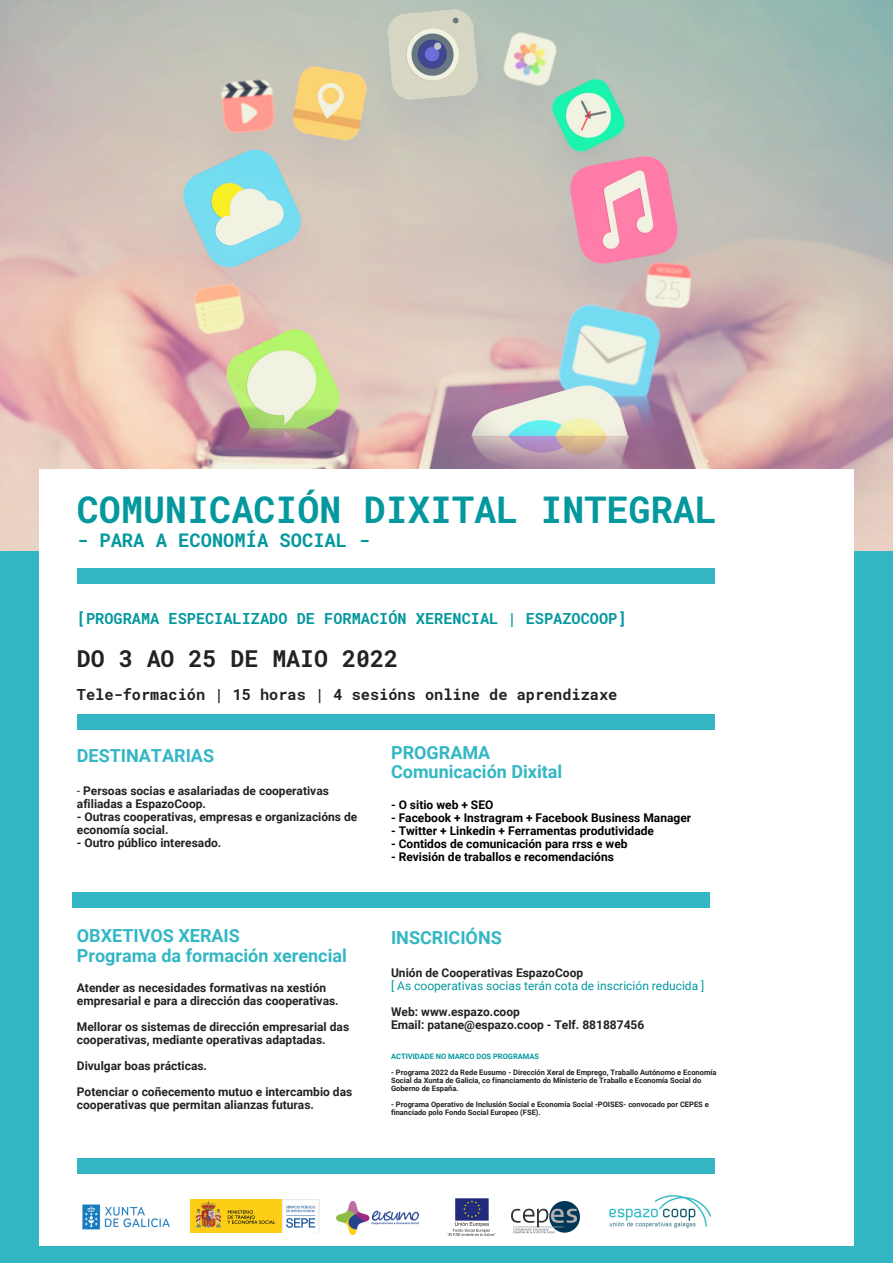
<style>
.page{position:relative;width:893px;height:1263px;background:#34b7c4}
.page>*{position:absolute;margin:0;border:0;box-sizing:border-box;transform-origin:0 0}
.t1{font:700 36.75px "Roboto Mono";color:#03989e}
.t2{font:700 23.25px "Roboto Mono";color:#222}
.t3{font:700 18.75px "Roboto Mono";color:#03989e}
.t4{font:700 18px "Roboto";color:#34b7c4}
.t5{font:700 15.3px "Roboto Mono";color:#03989e}
.t6{font:700 15.3px "Roboto Mono";color:#222}
.t7{font:700 12px/13px "Roboto";color:#222}
.t8{font:700 12px "Roboto";color:#000}
.t9{font:12px "Roboto";color:#03989e}
.t10{font:700 7.5px/7.9px "Roboto";color:#222}
.t11{font:700 7.5px "Roboto";color:#03989e}
.s1{font-weight:400}
</style>
<div class="page">
<img style="left:0;top:0;width:893px;height:550px">
<div style="left:40px;top:469px;width:813px;height:777px;background:#fff"></div>
<div style="left:77px;top:568px;width:637px;height:16px;background:#34b7c4"></div>
<img style="left:609px;top:1195px;width:102px;height:33px">
<img style="left:336px;top:1202px;width:83px;height:33px">
<div style="left:77px;top:1158px;width:637px;height:16px;background:#34b7c4"></div>
<div style="left:77px;top:714px;width:637px;height:16px;background:#34b7c4"></div>
<img style="left:190px;top:1199px;width:130px;height:33px">
<img style="left:82px;top:1204px;width:88px;height:26px">
<div style="left:72px;top:892px;width:637px;height:16px;background:#34b7c4"></div>
<img style="left:512px;top:1202px;width:68px;height:31px">
<img style="left:447px;top:1198px;width:49px;height:38px">
<p class="t1" style="left:77px;top:484px;width:641px">COMUNICACIÓN DIXITAL INTEGRAL</p>
<p class="t3" style="left:77px;top:527px;width:294px">- PARA A ECONOMÍA SOCIAL -</p>
<p class="t5" style="left:77px;top:607px;width:551px">[PROGRAMA ESPECIALIZADO DE FORMACIÓN XERENCIAL | ESPAZOCOOP]</p>
<p class="t2" style="left:77px;top:642px;width:322px">DO 3 AO 25 DE MAIO 2022</p>
<p class="t6" style="left:77px;top:684px;width:542px">Tele-formación | 15 horas | 4 sesións online de aprendizaxe</p>
<p class="t4" style="left:77px;top:745px;width:139px">DESTINATARIAS</p>
<p class="t7" style="left:77px;top:785px;width:253px"><span class="s1">-</span> Persoas socias e asalariadas de cooperativas afiliadas a EspazoCoop.</p>
<p class="t7" style="left:77px;top:811px;width:282px">- Outras cooperativas, empresas e organizacións de economía social.</p>
<p class="t7" style="left:77px;top:837px;width:146px">- Outro público interesado.</p>
<p class="t4" style="left:77px;top:926px;width:165px">OBXETIVOS XERAIS</p>
<p class="t4" style="left:77px;top:945px;width:271px">Programa da formación xerencial</p>
<p class="t7" style="left:77px;top:982px;width:263px">Atender as necesidades formativas na xestión empresarial e para a dirección das cooperativas.</p>
<p class="t7" style="left:77px;top:1021px;width:274px">Mellorar os sistemas de dirección empresarial das cooperativas, mediante operativas adaptadas.</p>
<p class="t7" style="left:77px;top:1059px;width:132px">Divulgar boas prácticas.</p>
<p class="t7" style="left:77px;top:1085px;width:277px">Potenciar o coñecemento mutuo e intercambio das cooperativas que permitan alianzas futuras.</p>
<p class="t4" style="left:391px;top:742px;width:101px">PROGRAMA</p>
<p class="t4" style="left:391px;top:761px;width:173px">Comunicación Dixital</p>
<p class="t8" style="left:391px;top:798px;width:104px">- O sitio web + SEO</p>
<p class="t8" style="left:391px;top:811px;width:302px">- Facebook + Instragram + Facebook Business Manager</p>
<p class="t8" style="left:391px;top:824px;width:264px">- Twitter + Linkedin + Ferramentas produtividade</p>
<p class="t8" style="left:391px;top:837px;width:238px">- Contidos de comunicación para rrss e web</p>
<p class="t8" style="left:391px;top:850px;width:224px">- Revisión de traballos e recomendacións</p>
<p class="t4" style="left:391px;top:927px;width:112px">INSCRICIÓNS</p>
<p class="t7" style="left:391px;top:966px;width:194px">Unión de Cooperativas EspazoCoop</p>
<p class="t9" style="left:391px;top:978px;width:315px">[ As cooperativas socias terán cota de inscrición reducida ]</p>
<p class="t7" style="left:391px;top:1005px;width:130px">Web: www.espazo.coop</p>
<p class="t7" style="left:391px;top:1018px;width:255px">Email: patane@espazo.coop - Telf. 881887456</p>
<p class="t11" style="left:391px;top:1052px;width:149px">ACTIVIDADE NO MARCO DOS PROGRAMAS</p>
<p class="t10" style="left:391px;top:1069px;width:327px">- Programa 2022 da Rede Eusumo - Dirección Xeral de Emprego, Traballo Autónomo e Economía<br>Social da Xunta de Galicia, co financiamento do Ministerio de Traballo e Economía Social do<br>Goberno de España.</p>
<p class="t10" style="left:391px;top:1100px;width:319px">- Programa Operativo de Inclusión Social e Economía Social -POISES- convocado por CEPES e financiado polo Fondo Social Europeo (FSE).</p>
</div>
